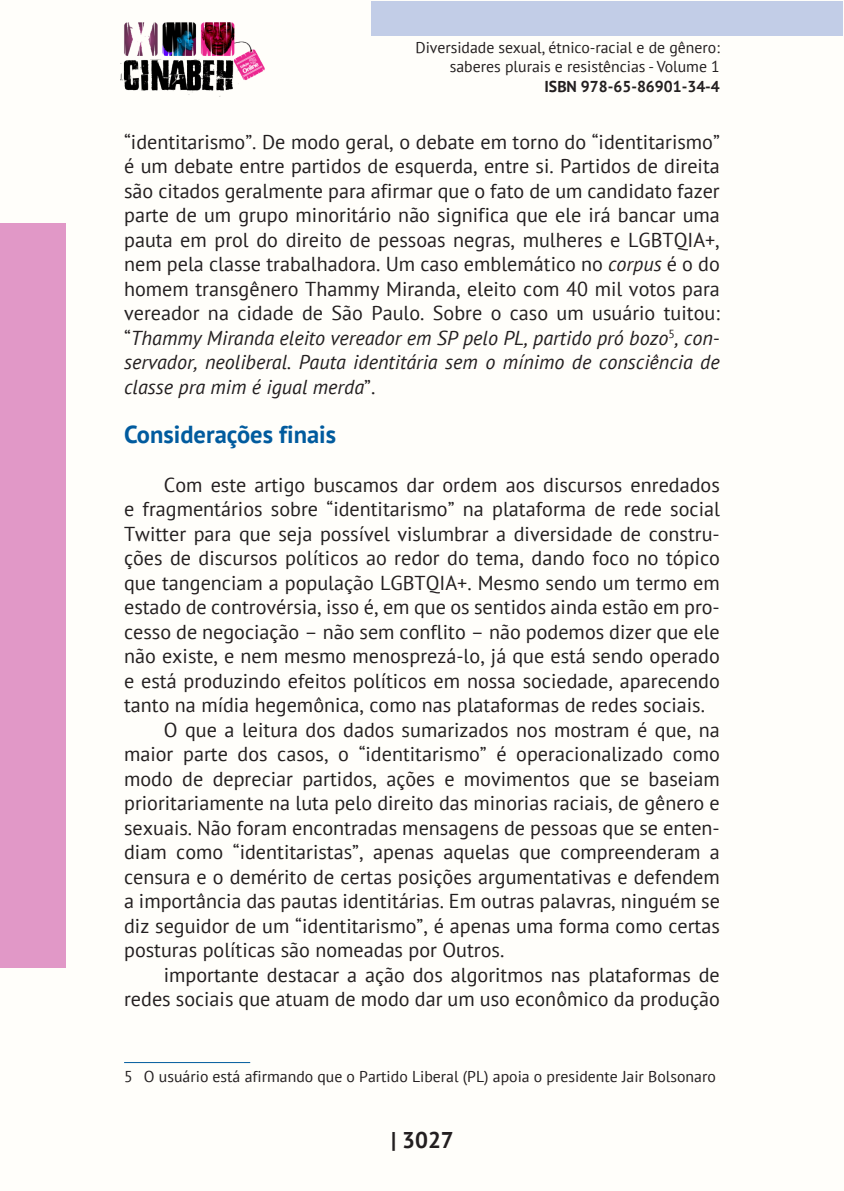
<style>
.page{position:relative;width:844px;height:1191px;background:#fff}
.page>*{position:absolute;margin:0;border:0;box-sizing:border-box;transform-origin:0 0}
._9_SUBTÍTULOS{font:700 24.5px "PT Sans";color:#015b9e}
.t1{font:700 22.75px "PT Sans";color:#231f20}
._8_CORPO{font:20.12px/24.5px "PT Sans";color:#231f20;text-align:justify}
._5_RODAPÉ{font:15.75px/18.9px "PT Sans";color:#231f20;text-align:right}
.t2{font:700 15.75px "PT Sans";color:#231f20}
.s1{font-style:italic}
</style>
<div class="page">
<div style="left:0;top:0;width:843px;height:1191px;background:#fffefa"></div>
<div style="left:371px;top:1px;width:471px;height:35px;background:#c2cde7"></div>
<div style="left:0;top:223px;width:65px;height:744px;background:#e198c7"></div>
<img style="left:120px;top:22px;width:144px;height:75px">
<hr style="left:124px;top:1062px;width:126px;height:1px;background:#015b9e">
<p class="_5_RODAPÉ" style="left:415px;top:38px;width:306px">Diversidade sexual, étnico-racial e de gênero: saberes plurais e resistências - Volume 1</p>
<p class="t2" style="left:544px;top:76px;width:177px">ISBN 978-65-86901-34-4</p>
<p class="_8_CORPO" style="left:124px;top:129px;width:597px">“identitarismo”. De modo geral, o debate em torno do “identitarismo” é um debate entre partidos de esquerda, entre si. Partidos de direita são citados geralmente para afirmar que o fato de um candidato fazer parte de um grupo minoritário não significa que ele irá bancar uma pauta em prol do direito de pessoas negras, mulheres e LGBTQIA+, nem pela classe trabalhadora. Um caso emblemático no <span class="s1">corpus</span> é o do homem transgênero Thammy Miranda, eleito com 40 mil votos para vereador na cidade de São Paulo. Sobre o caso um usuário tuitou: “<span class="s1">Thammy Miranda eleito vereador em SP pelo PL, partido pró bozo</span><sup>5</sup><span class="s1">, con&shy;servador, neoliberal. Pauta identitária sem o mínimo de consciência de classe pra mim é igual merda</span>”.</p>
<p class="_9_SUBTÍTULOS" style="left:124px;top:418px;width:213px">Considerações finais</p>
<p class="_8_CORPO" style="left:124px;top:472px;width:597px;text-indent:40px">Com este artigo buscamos dar ordem aos discursos enredados e fragmentários sobre “identitarismo” na plataforma de rede social Twitter para que seja possível vislumbrar a diversidade de constru&shy;ções de discursos políticos ao redor do tema, dando foco no tópico que tangenciam a população LGBTQIA+. Mesmo sendo um termo em estado de controvérsia, isso é, em que os sentidos ainda estão em pro&shy;cesso de negociação – não sem conflito – não podemos dizer que ele não existe, e nem mesmo menosprezá-lo, já que está sendo operado e está produzindo efeitos políticos em nossa sociedade, aparecendo tanto na mídia hegemônica, como nas plataformas de redes sociais.</p>
<p class="_8_CORPO" style="left:124px;top:717px;width:597px;text-indent:40px">O que a leitura dos dados sumarizados nos mostram é que, na maior parte dos casos, o “identitarismo” é operacionalizado como modo de depreciar partidos, ações e movimentos que se baseiam prioritariamente na luta pelo direito das minorias raciais, de gênero e sexuais. Não foram encontradas mensagens de pessoas que se enten&shy;diam como “identitaristas”, apenas aquelas que compreenderam a censura e o demérito de certas posições argumentativas e defendem a importância das pautas identitárias. Em outras palavras, ninguém se diz seguidor de um “identitarismo”, é apenas uma forma como certas posturas políticas são nomeadas por Outros.</p>
<p class="_8_CORPO" style="left:124px;top:962px;width:597px;text-align:right">importante destacar a ação dos algoritmos nas plataformas de redes sociais que atuam de modo dar um uso econômico da produção</p>
<p class="_5_RODAPÉ" style="left:124px;top:1066px;width:593px">5 O usuário está afirmando que o Partido Liberal (PL) apoia o presidente Jair Bolsonaro</p>
<p class="t1" style="left:391px;top:1125px;width:64px">| 3027</p>
</div>
